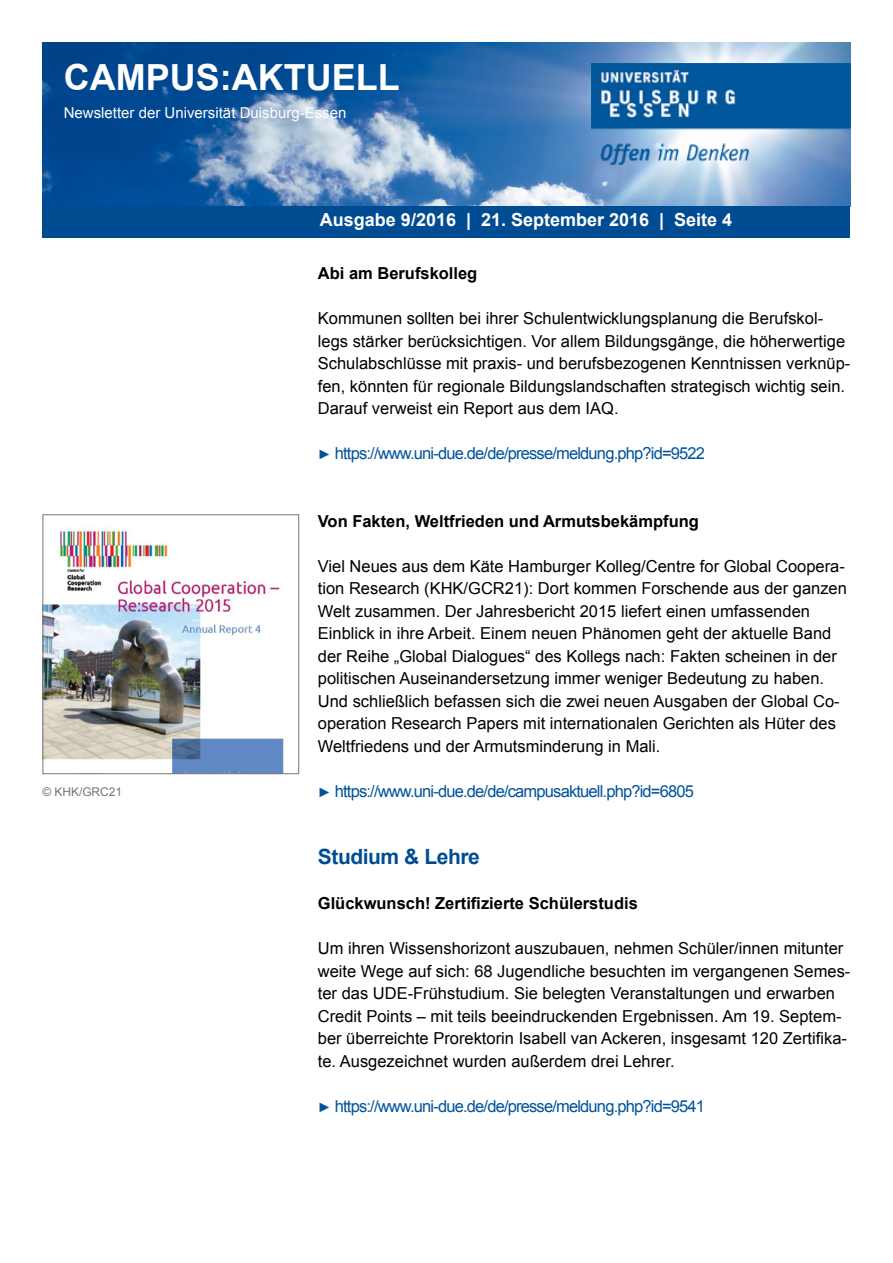
<style>
.page{position:relative;width:893px;height:1263px;background:#fff}
.page>*{position:absolute;margin:0;border:0;box-sizing:border-box;transform-origin:0 0}
.t1{font:700 36px "Arial";color:#fff}
.t2{font:700 21px "Arial";letter-spacing:-.02em;color:#004c93}
.t3{font:700 18px "Arial";color:#fff}
.t4{font:16.5px/22.5px "Arial";color:#000}
.t5{font:16.5px "Arial";letter-spacing:-.05em;color:#00539b}
.t6{font:700 16.5px "Arial";color:#000}
.t7{font:15px "Arial";color:#fff}
.t8{font:12px "Arial";letter-spacing:-.005em;color:#767676}
.s1{font-size:13.5px}
</style>
<div class="page">
<img style="left:43px;top:43px;width:807px;height:163px">
<img style="left:591px;top:64px;width:259px;height:100px">
<div style="left:43px;top:206px;width:807px;height:32px;background:#004c93"></div>
<img style="left:45px;top:529px;width:239px;height:243px">
<div style="left:43px;top:514px;width:256px;height:260px;border:1px solid #767676"></div>
<h1 class="t1" style="left:64px;top:53px;width:337px">CAMPUS:AKTUELL</h1>
<p class="t7" style="left:64px;top:103px;width:284px">Newsletter der Universität Duisburg-Essen</p>
<p class="t8" style="left:43px;top:784px;width:81px">© KHK/GRC21</p>
<p class="t3" style="left:320px;top:208px;width:414px">Ausgabe 9/2016 | 21. September 2016 | Seite 4</p>
<p class="t6" style="left:318px;top:262px;width:161px">Abi am Berufskolleg</p>
<p class="t4" style="left:318px;top:307px;width:534px">Kommunen sollten bei ihrer Schulentwicklungsplanung die Berufskol&shy;legs stärker berücksichtigen. Vor allem Bildungsgänge, die höherwertige Schulabschlüsse mit praxis- und berufsbezogenen Kenntnissen verknüp&shy;fen, könnten für regionale Bildungslandschaften strategisch wichtig sein.<br>Darauf verweist ein Report aus dem IAQ.</p>
<p class="t5" style="left:318px;top:442px;width:389px"><span class="s1">►</span> https://www.uni-due.de/de/presse/meldung.php?id=9522</p>
<p class="t6" style="left:318px;top:510px;width:383px">Von Fakten, Weltfrieden und Armutsbekämpfung</p>
<p class="t4" style="left:318px;top:555px;width:531px">Viel Neues aus dem Käte Hamburger Kolleg/Centre for Global Coopera&shy;tion Research (KHK/GCR21): Dort kommen Forschende aus der ganzen Welt zusammen. Der Jahresbericht 2015 liefert einen umfassenden Einblick in ihre Arbeit. Einem neuen Phänomen geht der aktuelle Band der Reihe „Global Dialogues“ des Kollegs nach: Fakten scheinen in der politischen Auseinandersetzung immer weniger Bedeutung zu haben.<br>Und schließlich befassen sich die zwei neuen Ausgaben der Global Co&shy;operation Research Papers mit internationalen Gerichten als Hüter des Weltfriedens und der Armutsminderung in Mali.</p>
<p class="t5" style="left:318px;top:780px;width:378px"><span class="s1">►</span> https://www.uni-due.de/de/campusaktuell.php?id=6805</p>
<p class="t2" style="left:318px;top:843px;width:164px">Studium &amp; Lehre</p>
<p class="t6" style="left:318px;top:892px;width:322px">Glückwunsch! Zertifizierte Schülerstudis</p>
<p class="t4" style="left:318px;top:937px;width:534px">Um ihren Wissenshorizont auszubauen, nehmen Schüler/innen mitunter weite Wege auf sich: 68 Jugendliche besuchten im vergangenen Semes&shy;ter das UDE-Frühstudium. Sie belegten Veranstaltungen und erwarben Credit Points – mit teils beeindruckenden Ergebnissen. Am 19. Septem&shy;ber überreichte Prorektorin Isabell van Ackeren, insgesamt 120 Zertifika&shy;te. Ausgezeichnet wurden außerdem drei Lehrer.</p>
<p class="t5" style="left:318px;top:1095px;width:389px"><span class="s1">►</span> https://www.uni-due.de/de/presse/meldung.php?id=9541</p>
</div>
